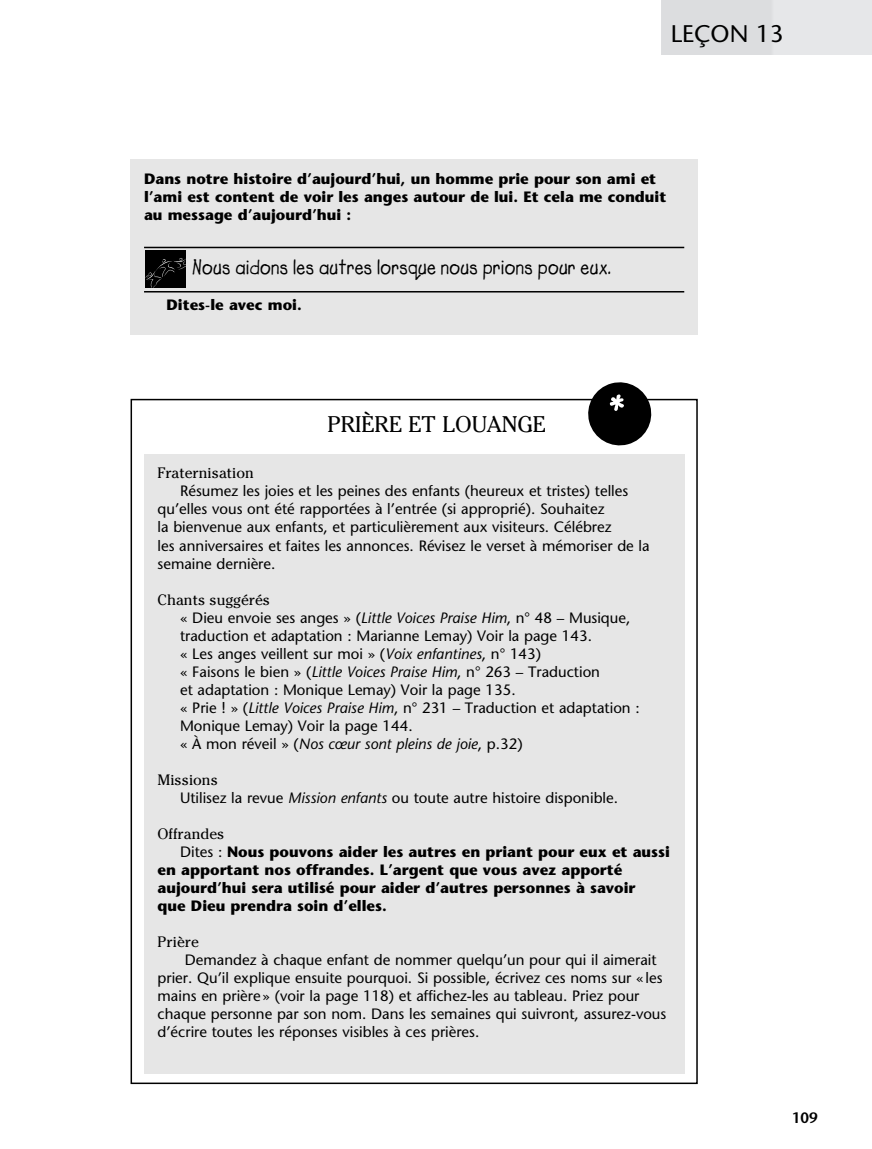
<style>
.page{position:relative;width:872px;height:1149px;background:#fff}
.page>*{position:absolute;margin:0;border:0;box-sizing:border-box;transform-origin:0 0}
.t1{font:24px "Stone Sans";color:#000}
.t2{font:22.5px "Cheltenham";color:#000}
.t3{font:700 21px "Lemonade";letter-spacing:.015em;color:#000;scale:.9 1}
.t4{font:15px/18px "Stone Sans";color:#000}
.t5{font:700 15px/18px "Stone Sans";color:#000}
.t6{font:15px "Cheltenham";color:#000}
.t7{font:600 15px "Stone Sans";color:#000}
.s1{font-style:italic}
.s2{font-weight:400}
</style>
<div class="page">
<div style="left:144px;top:454px;width:540px;height:619px;background:#e6e6e6"></div>
<div style="left:130px;top:159px;width:568px;height:175px;background:#e6e6e6"></div>
<hr style="left:144px;top:247px;width:540px;height:1px;background:#000">
<hr style="left:144px;top:291px;width:540px;height:1px;background:#000">
<div style="left:146px;top:251px;width:40px;height:37px;background:#000"></div>
<svg style="left:146px;top:258px;width:40px;height:30px"></svg>
<svg style="left:585px;top:382px;width:69px;height:64px"></svg>
<h1 class="t1" style="left:671px;top:24px;width:114px">LEÇON 13</h1>
<p class="t5" style="left:144px;top:171px;width:524px">Dans notre histoire d’aujourd’hui, un homme prie pour son ami et l’ami est content de voir les anges autour de lui. Et cela me conduit au message d’aujourd’hui :</p>
<h3 class="t3" style="left:192px;top:254px;width:467px">Nous aidons les autres lorsque nous prions pour eux.</h3>
<p class="t5" style="left:167px;top:297px;width:137px">Dites-le avec moi.</p>
<h2 class="t2" style="left:327px;top:411px;width:220px">PRIÈRE ET LOUANGE</h2>
<p class="t6" style="left:158px;top:464px;width:98px">Fraternisation</p>
<p class="t4" style="left:158px;top:483px;width:493px;text-indent:23px">Résumez les joies et les peines des enfants (heureux et tristes) telles qu’elles vous ont été rapportées à l’entrée (si approprié). Souhaitez<br>la bienvenue aux enfants, et particulièrement aux visiteurs. Célébrez<br>les anniversaires et faites les annonces. Révisez le verset à mémoriser de la semaine dernière.</p>
<p class="t6" style="left:158px;top:590px;width:114px">Chants suggérés</p>
<p class="t4" style="left:180px;top:609px;width:461px">« Dieu envoie ses anges » (<span class="s1">Little Voices Praise Him</span>, n° 48 – Musique, traduction et adaptation : Marianne Lemay) Voir la page 143.<br>« Les anges veillent sur moi » (<span class="s1">Voix enfantines</span>, n° 143)<br>« Faisons le bien » (<span class="s1">Little Voices Praise Him</span>, n° 263 – Traduction<br>et adaptation : Monique Lemay) Voir la page 135.<br>« Prie ! » (<span class="s1">Little Voices Praise Him</span>, n° 231 – Traduction et adaptation :<br>Monique Lemay) Voir la page 144.<br>« À mon réveil » (<span class="s1">Nos cœur sont pleins de joie</span>, p.32)</p>
<p class="t6" style="left:158px;top:770px;width:62px">Missions</p>
<p class="t4" style="left:180px;top:789px;width:439px">Utilisez la revue <span class="s1">Mission enfants</span> ou toute autre histoire disponible.</p>
<p class="t6" style="left:157px;top:824px;width:68px">Offrandes</p>
<p class="t5" style="left:157px;top:843px;width:514px;text-indent:23px"><span class="s2">Dites :</span> Nous pouvons aider les autres en priant pour eux et aussi en apportant nos offrandes. L’argent que vous avez apporté aujourd’hui sera utilisé pour aider d’autres personnes à savoir<br>que Dieu prendra soin d’elles.</p>
<p class="t6" style="left:158px;top:932px;width:43px">Prière</p>
<p class="t4" style="left:157px;top:951px;width:510px;text-indent:27px">Demandez à chaque enfant de nommer quelqu’un pour qui il aimerait prier. Qu’il explique ensuite pourquoi. Si possible, écrivez ces noms sur « les mains en prière» (voir la page 118) et affichez-les au tableau. Priez pour chaque personne par son nom. Dans les semaines qui suivront, assurez-vous d’écrire toutes les réponses visibles à ces prières.</p>
<p class="t7" style="left:792px;top:1111px;width:27px">109</p>
</div>
